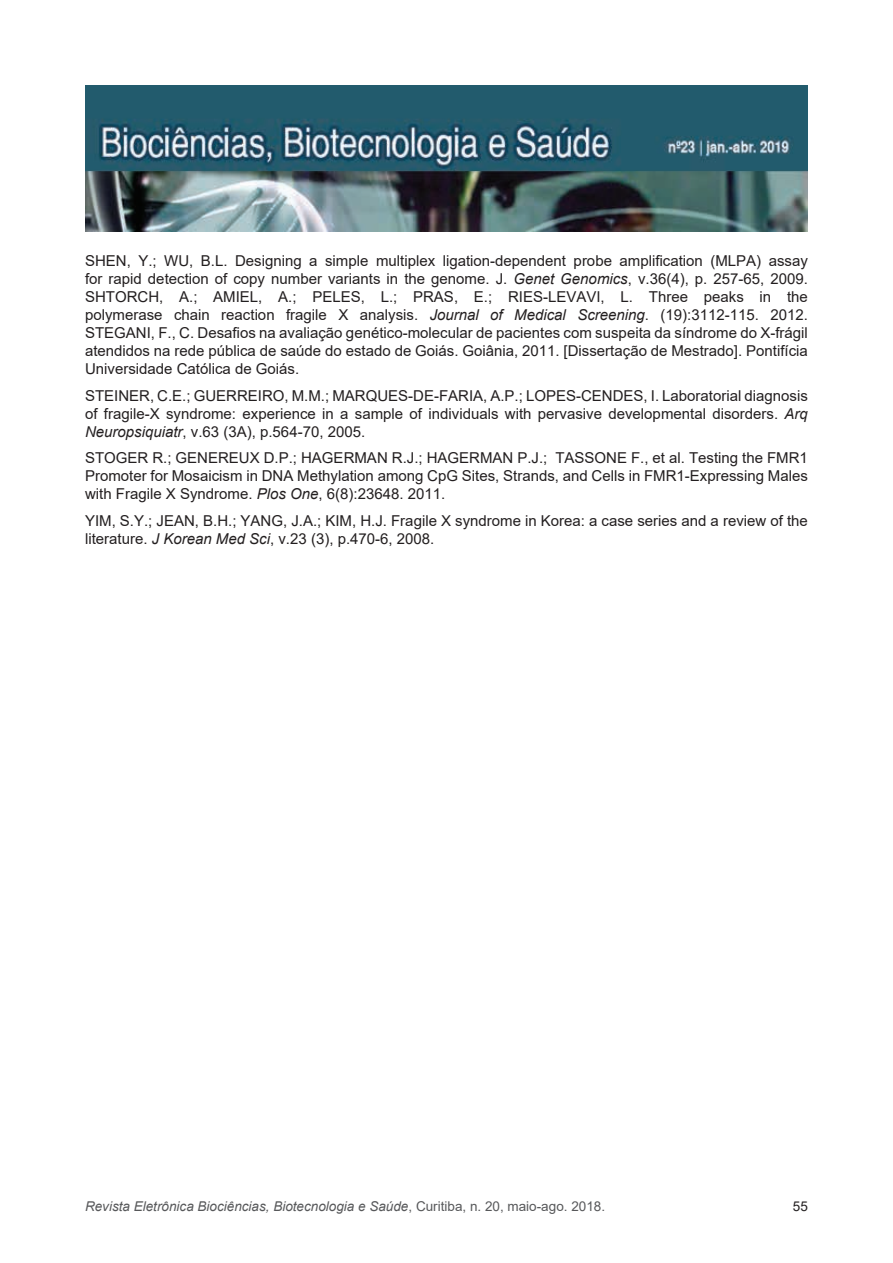
<style>
.page{position:relative;width:893px;height:1263px;background:#fff}
.page>*{position:absolute;margin:0;border:0;box-sizing:border-box;transform-origin:0 0}
.t1{font:15px/18px "Arial";color:#231f20;text-align:justify}
.t2{font:italic 13.5px "Arial";color:#57585a}
.t3{font:13.5px "Arial";color:#231f20}
.s1{font-style:italic}
.s2{font-style:normal}
</style>
<div class="page">
<img style="left:85px;top:85px;width:723px;height:146px">
<p class="t1" style="left:85px;top:252px;width:724px">SHEN, Y.; WU, B.L. Designing a simple multiplex ligation-dependent probe amplification (MLPA) assay for rapid detection of copy number variants in the genome. J. <span class="s1">Genet Genomics</span>, v.36(4), p. 257-65, 2009.<br>SHTORCH, A.; AMIEL, A.; PELES, L.; PRAS, E.; RIES-LEVAVI, L. Three peaks in the polymerase chain reaction fragile X analysis. <span class="s1">Journal of Medical Screening</span>. (19):3112-115. 2012.<br>STEGANI, F., C. Desafios na avaliação genético-molecular de pacientes com suspeita da síndrome do X-frágil atendidos na rede pública de saúde do estado de Goiás. Goiânia, 2011. [Dissertação de Mestrado]. Pontifícia Universidade Católica de Goiás.</p>
<p class="t1" style="left:85px;top:386px;width:724px">STEINER, C.E.; GUERREIRO, M.M.; MARQUES-DE-FARIA, A.P.; LOPES-CENDES, I. Laboratorial diagnosis of fragile-X syndrome: experience in a sample of individuals with pervasive developmental disorders. <span class="s1">Arq Neuropsiquiatr</span>, v.63 (3A), p.564-70, 2005.</p>
<p class="t1" style="left:85px;top:449px;width:724px">STOGER R.; GENEREUX D.P.; HAGERMAN R.J.; HAGERMAN P.J.; TASSONE F., et al. Testing the FMR1<br>Promoter for Mosaicism in DNA Methylation among CpG Sites, Strands, and Cells in FMR1-Expressing Males with Fragile X Syndrome. <span class="s1">Plos One</span>, 6(8):23648. 2011.</p>
<p class="t1" style="left:85px;top:511px;width:724px">YIM, S.Y.; JEAN, B.H.; YANG, J.A.; KIM, H.J. Fragile X syndrome in Korea: a case series and a review of the literature. <span class="s1">J Korean Med Sci</span>, v.23 (3), p.470-6, 2008.</p>
<p class="t2" style="left:85px;top:1197px;width:522px">Revista Eletrônica Biociências, Biotecnologia e Saúde<span class="s2">, Curitiba, n. 20, maio-ago. 2018.</span></p>
<p class="t3" style="left:793px;top:1197px;width:17px">55</p>
</div>
